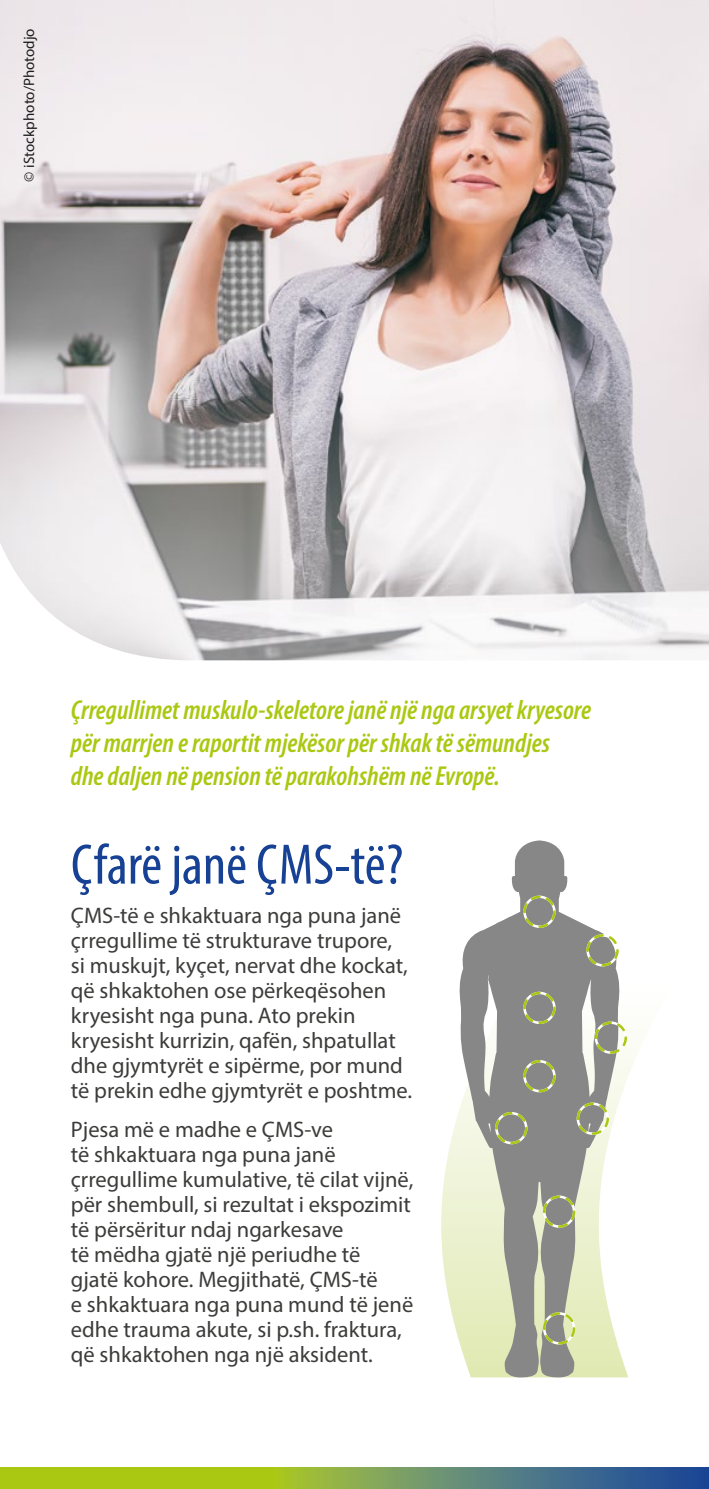
<style>
.page{position:relative;width:709px;height:1489px;background:#fff}
.page>*{position:absolute;margin:0;border:0;box-sizing:border-box;transform-origin:0 0}
.Title_H1{font:condensed 57.5px "Myriad Pro";color:#164194}
.catch_phrase{font:italic 600 condensed 27.5px/33px "Myriad Pro";color:#aac811}
.Body_leading_10{font:22.5px/25px "Myriad Pro";color:#3c3c3b}
.t1{font:15px "Myriad Pro";color:#1d1d1b}
</style>
<div class="page">
<img style="left:0;top:0;width:709px;height:660px">
<svg style="left:0;top:1467px;width:709px;height:21px;background:#7b9e4d"></svg>
<svg style="left:441px;top:1024px;width:202px;height:353px"></svg>
<svg style="left:458px;top:840px;width:162px;height:537px;fill:#878787"></svg>
<div style="left:523px;top:895px;width:32px;height:32px;border:2px dashed #aac811;border-radius:50%"></div>
<div style="left:586px;top:934px;width:32px;height:32px;border:2px dashed #aac811;border-radius:50%"></div>
<div style="left:523px;top:991px;width:32px;height:32px;border:2px dashed #aac811;border-radius:50%"></div>
<div style="left:523px;top:1059px;width:32px;height:33px;border:2px dashed #aac811;border-radius:50%"></div>
<div style="left:576px;top:1102px;width:33px;height:32px;border:2px dashed #aac811;border-radius:50%"></div>
<div style="left:495px;top:1111px;width:32px;height:33px;border:2px dashed #aac811;border-radius:50%"></div>
<div style="left:543px;top:1195px;width:32px;height:32px;border:2px dashed #aac811;border-radius:50%"></div>
<div style="left:543px;top:1312px;width:32px;height:32px;border:2px dashed #aac811;border-radius:50%"></div>
<div style="left:594px;top:1021px;width:33px;height:32px;border:2px dashed #aac811;border-radius:50%"></div>
<p class="t1" style="left:20px;top:181px;width:155px;rotate:-90deg">© iStockphoto/Photodjo</p>
<p class="catch_phrase" style="left:71px;top:694px;width:521px">Çrregullimet muskulo-skeletore janë një nga arsyet kryesore për marrjen eraportit mjekësor për shkak të sëmundjes<br>dhe daljen në pension të parakohshëm në Evropë.</p>
<p class="Title_H1" style="left:71px;top:829px;width:334px">Çfarë janë ÇMS-të?</p>
<p class="Body_leading_10" style="left:71px;top:902px;width:343px">ÇMS-të e shkaktuara nga puna janë çrregullime të strukturave trupore,<br>si muskujt, kyçet, nervat dhe kockat, që shkaktohen ose përkeqësohen kryesisht nga puna. Ato prekin kryesisht kurrizin, qafën, shpatullat dhe gjymtyrët e sipërme, por mund të prekin edhe gjymtyrët e poshtme.</p>
<p class="Body_leading_10" style="left:71px;top:1116px;width:344px">Pjesa më e madhe e ÇMS-ve<br>të shkaktuara nga puna janë çrregullime kumulative, të cilat vijnë, për shembull, si rezultat i ekspozimit të përsëritur ndaj ngarkesave<br>të mëdha gjatë një periudhe të gjatë kohore. Megjithatë, ÇMS-të<br>e shkaktuara nga puna mund të jenë edhe trauma akute, si p.sh. fraktura, që shkaktohen nga një aksident.</p>
</div>
